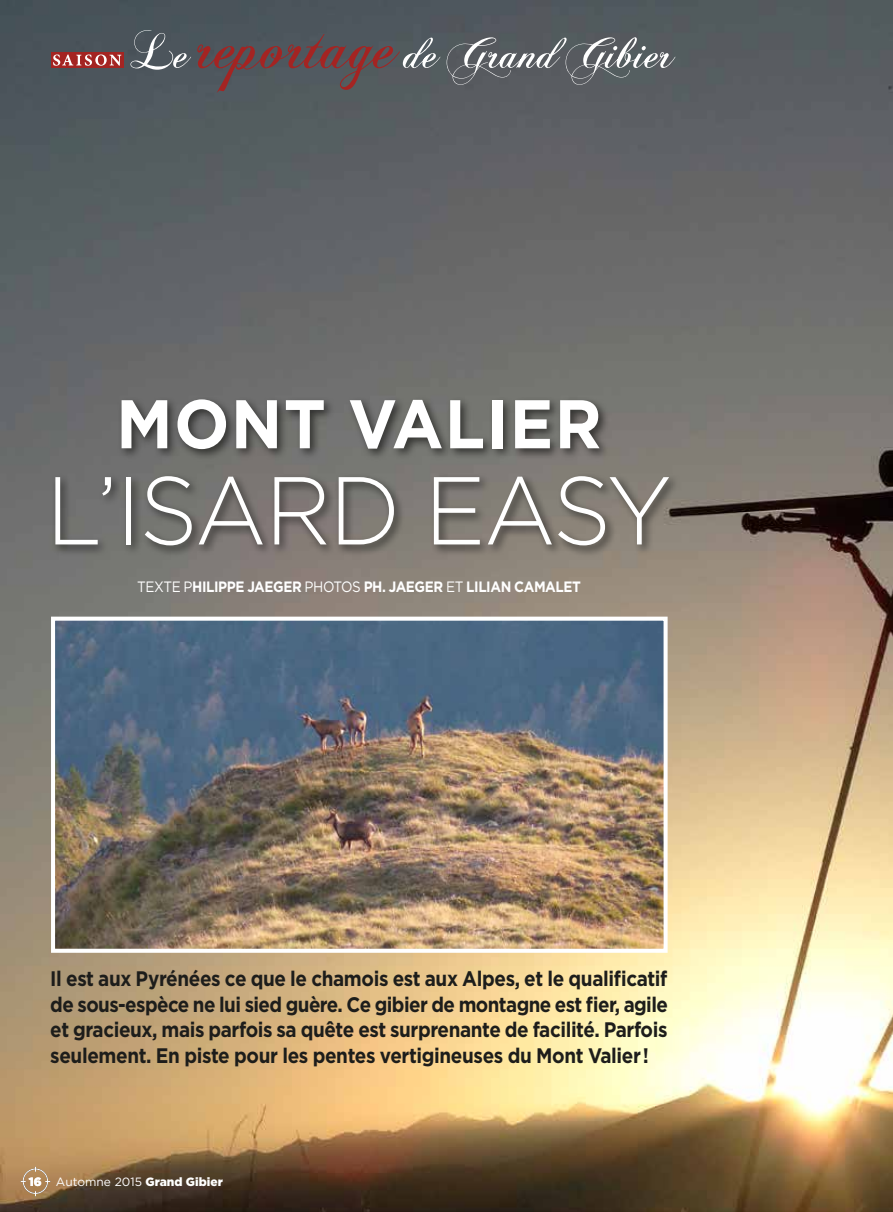
<style>
.page{position:relative;width:893px;height:1212px;background:#fff}
.page>*{position:absolute;margin:0;border:0;box-sizing:border-box;transform-origin:0 0}
.t1{font:300 96.15px "Gotham";letter-spacing:-.02em;color:#fff;scale:.95 1}
.t2{font:700 68.7px "Gotham";letter-spacing:.02em;color:#fff;scale:.95 1}
.t3{font:700 21px/25.5px "Gotham";letter-spacing:-.02em;color:#1d1d1b;text-align:justify;scale:.9 1}
.t4{font:700 15px "Gotham";letter-spacing:-.03em;color:#fff;scale:.9 1}
.t5{font:900 12px "Gotham";color:#fff}
.s1{font-weight:400}
</style>
<div class="page">
<img style="left:0;top:0;width:893px;height:1212px">
<div style="left:51px;top:395px;width:629px;height:163px;background:#1d1d1b;opacity:.75"></div>
<div style="left:51px;top:52px;width:72px;height:16px;background:#a42422"></div>
<svg style="left:53px;top:54px;width:68px;height:12px"></svg>
<svg style="left:197px;top:34px;width:478px;height:59px;background:#636064"></svg>
<svg style="left:130px;top:30px;width:61px;height:40px;background:#646c72"></svg>
<div style="left:23px;top:1168px;width:25px;height:26px;border:1px solid #fff;border-radius:50%"></div>
<img style="left:56px;top:622px;width:607px;height:326px">
<div style="left:51px;top:617px;width:617px;height:336px;border:4px solid #fff"></div>
<h2 class="t2" style="left:116px;top:378px;width:513px">Mont Valier</h2>
<h1 class="t1" style="left:46px;top:450px;width:661px">L’ISARD EASY</h1>
<p class="t4" style="left:137px;top:576px;width:495px"><span class="s1">TEXTE P</span>hilippe jaeger <span class="s1">PHOTOS</span> PH . jaeger <span class="s1">ET</span> Lilian Camalet</p>
<p class="t3" style="left:50px;top:966px;width:688px">I l est aux Pyrénées ce que le chamois est aux Alpes, et le qualificatif de sous-espèce ne lui sied guère. Ce gibier de montagne est fier, agile et gracieux, mais parfois sa quête est surprenante de facilité. Parfois seulement. En piste pour les pentes vertigineuses du Mont Valier !</p>
<p class="t5" style="left:29px;top:1173px;width:195px">16 <span class="s1">AUTOMNE 2015</span> Grand Gibier</p>
</div>
